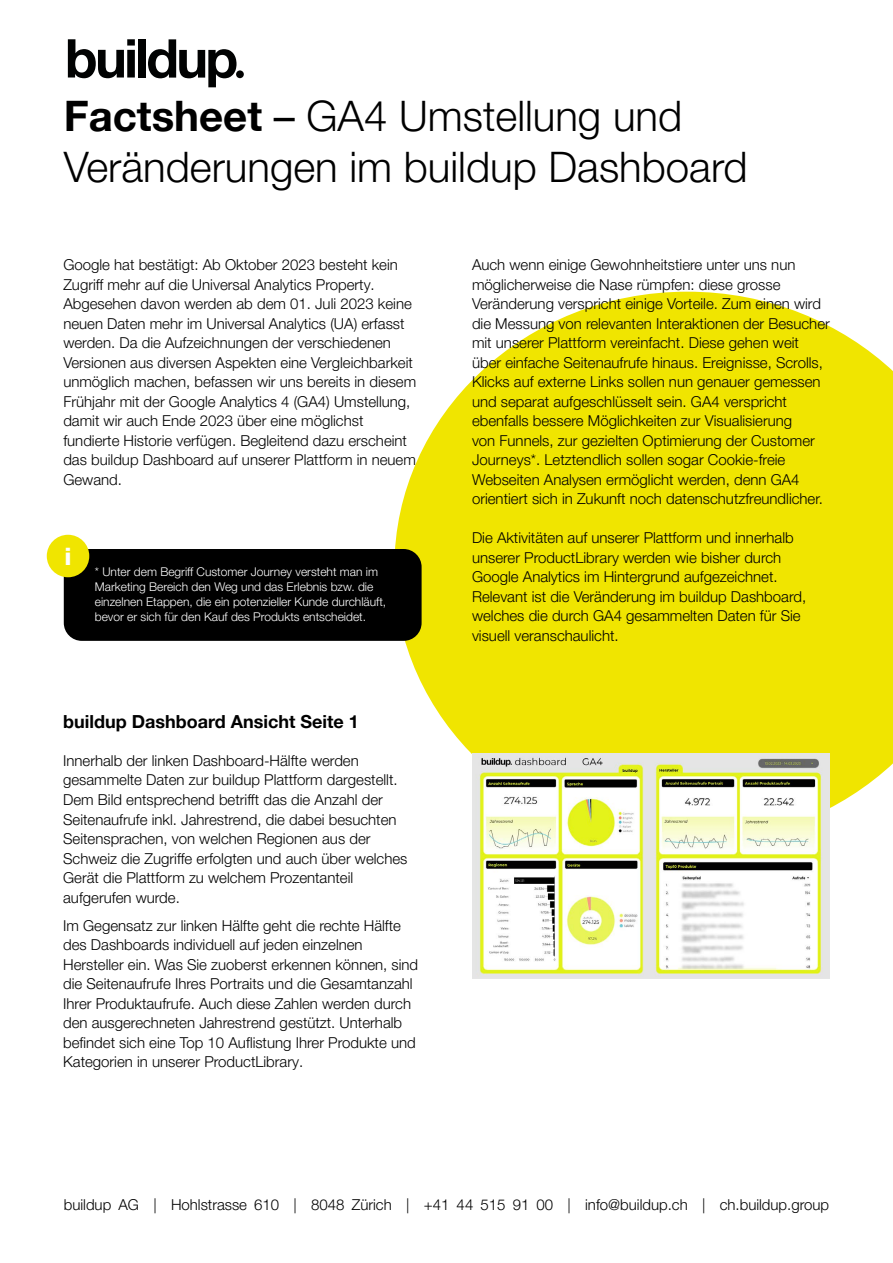
<style>
.page{position:relative;width:893px;height:1263px;background:#fff}
.page>*{position:absolute;margin:0;border:0;box-sizing:border-box;transform-origin:0 0}
.t1{font:300 42px/50.4px "Helvetica Neue LT Pro";color:#000}
.t2{font:800 24px "Helvetica Neue LT Pro";color:#fff}
.t3{font:700 18px "Helvetica Neue LT Pro";color:#000}
.t4{font:300 15px/19.5px "Helvetica Neue LT Pro";color:#000}
.t5{font:300 12px/15px "Helvetica Neue LT Pro";color:#fff}
.s1{font-weight:700}
.s2{font-weight:400}
</style>
<div class="page">
<svg style="left:68px;top:39px;width:67px;height:39px"></svg>
<div style="left:138px;top:39px;width:8px;height:39px;background:#010202"></div>
<svg style="left:148px;top:39px;width:89px;height:48px"></svg>
<div style="left:236px;top:70px;width:8px;height:8px;background:#010202;border-radius:50%"></div>
<svg style="left:395px;top:292px;width:498px;height:516px;background:#f2e822"></svg>
<div style="left:64px;top:549px;width:358px;height:92px;background:#000;border-radius:18px"></div>
<div style="left:47px;top:535px;width:42px;height:42px;background:#f0e500;border-radius:50%"></div>
<img style="left:472px;top:753px;width:358px;height:225px">
<h1 class="t1" style="left:64px;top:90px;width:685px"><span class="s1">Factsheet</span> <span class="s2">–</span> GA4 Umstellung und<br>Veränderungen im buildup Dashboard</h1>
<p class="t4" style="left:63px;top:255px;width:354px">Google hat bestätigt: Ab Oktober 2023 besteht kein Zugriff mehr auf die Universal Analytics Property.<br>Abgesehen davon werden ab dem 01. Juli 2023 keine neuen Daten mehr im Universal Analytics (UA) erfasst werden. Da die Aufzeichnungen der verschiedenen Versionen aus diversen Aspekten eine Vergleichbarkeit unmöglich machen, befassen wir uns bereits in diesem Frühjahr mit der Google Analytics 4 (GA4) Umstellung, damit wir auch Ende 2023 über eine möglichst fundierte Historie verfügen. Begleitend dazu erscheint das buildup Dashboard auf unserer Plattform in neuem Gewand.</p>
<p class="t4" style="left:472px;top:255px;width:359px">Auch wenn einige Gewohnheitstiere unter uns nun möglicherweise die Nase rümpfen: diese grosse Veränderung verspricht einige Vorteile. Zum einen wird die Messung von relevanten Interaktionen der Besucher mit unserer Plattform vereinfacht. Diese gehen weit über einfache Seitenaufrufe hinaus. Ereignisse, Scrolls, Klicks auf externe Links sollen nun genauer gemessen und separat aufgeschlüsselt sein. GA4 verspricht ebenfalls bessere Möglichkeiten zur Visualisierung<br>von Funnels, zur gezielten Optimierung der Customer Journeys*. Letztendlich sollen sogar Cookie-freie Webseiten Analysen ermöglicht werden, denn GA4 orientiert sich in Zukunft noch datenschutzfreundlicher.</p>
<p class="t4" style="left:472px;top:528px;width:336px">Die Aktivitäten auf unserer Plattform und innerhalb unserer ProductLibrary werden wie bisher durch Google Analytics im Hintergrund aufgezeichnet.<br>Relevant ist die Veränderung im buildup Dashboard, welches die durch GA4 gesammelten Daten für Sie visuell veranschaulicht.</p>
<h2 class="t2" style="left:64px;top:542px;width:9px">i</h2>
<p class="t5" style="left:95px;top:564px;width:293px">* Unter dem Begriff Customer Journey versteht man im Marketing Bereich den Weg und das Erlebnis bzw. die einzelnen Etappen, die ein potenzieller Kunde durchläuft, bevor er sich für den Kauf des Produkts entscheidet.</p>
<p class="t3" style="left:63px;top:711px;width:297px">buildup Dashboard Ansicht Seite 1</p>
<p class="t4" style="left:63px;top:750px;width:346px">Innerhalb der linken Dashboard-Hälfte werden gesammelte Daten zur buildup Plattform dargestellt.<br>Dem Bild entsprechend betrifft das die Anzahl der Seitenaufrufe inkl. Jahrestrend, die dabei besuchten Seitensprachen, von welchen Regionen aus der Schweiz die Zugriffe erfolgten und auch über welches Gerät die Plattform zu welchem Prozentanteil aufgerufen wurde.</p>
<p class="t4" style="left:63px;top:915px;width:357px">Im Gegensatz zur linken Hälfte geht die rechte Hälfte des Dashboards individuell auf jeden einzelnen Hersteller ein. Was Sie zuoberst erkennen können, sind die Seitenaufrufe Ihres Portraits und die Gesamtanzahl Ihrer Produktaufrufe. Auch diese Zahlen werden durch den ausgerechneten Jahrestrend gestützt. Unterhalb befindet sich eine Top 10 Auflistung Ihrer Produkte und Kategorien in unserer ProductLibrary.</p>
<p class="t4" style="left:64px;top:1194px;width:767px">buildup AG | Hohlstrasse 610 | 8048 Zürich | +41 44 515 91 00 | info@buildup.ch | ch.buildup.group</p>
</div>
